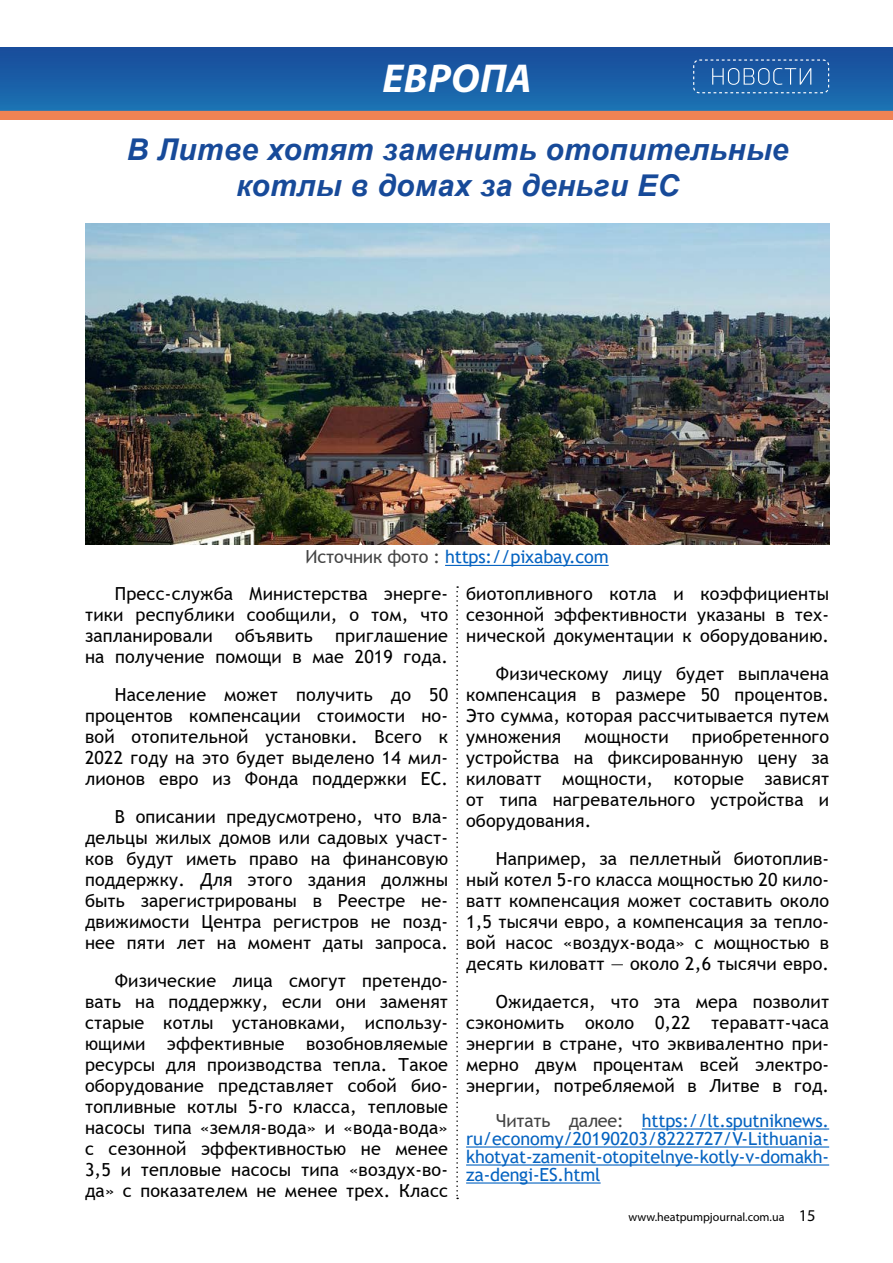
<style>
.page{position:relative;width:893px;height:1263px;background:#fff}
.page>*{position:absolute;margin:0;border:0;box-sizing:border-box;transform-origin:0 0}
.t1{font:italic 700 40.5px "Myriad Pro";letter-spacing:.01em;color:#fff}
.t2{font:italic 700 30px/36px "Arial";letter-spacing:.01em;color:#174a99;text-align:center}
.t3{font:18px/21px "Trebuchet MS";letter-spacing:.01em;color:#000;text-align:justify}
.t4{font:18px/18px "Trebuchet MS";letter-spacing:-.01em;color:#0563c1;text-align:justify}
.t5{font:12px "Myriad Pro";color:#000}
.s1{color:#444}
.s2{font-size:16.5px}
</style>
<div class="page">
<img style="left:0;top:48px;width:893px;height:72px">
<svg style="left:456px;top:586px;width:2px;height:613px"></svg>
<svg style="left:693px;top:59px;width:136px;height:34px;background:#316cae"></svg>
<hr style="left:642px;top:1128px;width:187px;height:1px;background:#0563c1">
<hr style="left:466px;top:1146px;width:363px;height:1px;background:#0563c1">
<hr style="left:466px;top:1164px;width:363px;height:1px;background:#0563c1">
<hr style="left:466px;top:1182px;width:135px;height:1px;background:#0563c1">
<img style="left:86px;top:223px;width:743px;height:321px">
<hr style="left:445px;top:565px;width:164px;height:1px;background:#0563c1">
<h1 class="t1" style="left:383px;top:52px;width:150px">ЕВРОПА</h1>
<h2 class="t2" style="left:127px;top:132px;width:663px">В Литве хотят заменить отопительные котлы в домах за деньги ЕС</h2>
<p class="t4" style="left:306px;top:548px;width:305px"><span class="s1">Источник фото :</span> https://pixabay.com</p>
<p class="t3" style="left:85px;top:583px;width:365px;text-indent:30px">Пресс-служба Министерства энерге&shy;тики республики сообщили, о том, что запланировали объявить приглашение на получение помощи в мае 2019 года.</p>
<p class="t3" style="left:85px;top:684px;width:365px;text-indent:30px">Население может получить до 50 процентов компенсации стоимости но&shy;вой отопительной установки. Всего к 2022 году на это будет выделено 14 мил&shy;лионов евро из Фонда поддержки ЕС.</p>
<p class="t3" style="left:85px;top:806px;width:365px;text-indent:30px">В описании предусмотрено, что вла&shy;дельцы жилых домов или садовых участ&shy;ков будут иметь право на финансовую поддержку. Для этого здания должны быть зарегистрированы в Реестре не&shy;движимости Центра регистров не позд&shy;нее пяти лет на момент даты запроса.</p>
<p class="t3" style="left:85px;top:970px;width:365px;text-indent:30px">Физические лица смогут претендо&shy;вать на поддержку, если они заменят старые котлы установками, использу&shy;ющими эффективные возобновляемые ресурсы для производства тепла. Такое оборудование представляет собой био&shy;топливные котлы 5-го класса, тепловые насосы типа «земля-вода» и «вода-вода» с сезонной эффективностью не менее 3,5 и тепловые насосы типа «воздух-во&shy;да» с показателем не менее трех. Класс</p>
<p class="t3" style="left:466px;top:583px;width:365px">биотопливного котла и коэффициенты сезонной эффективности указаны в тех&shy;нической документации к оборудованию.</p>
<p class="t3" style="left:466px;top:663px;width:365px;text-indent:30px">Физическому лицу будет выплачена компенсация в размере 50 процентов.<br>Это сумма, которая рассчитывается путем умножения</p>
<p class="t3" style="left:466px;top:726px;width:365px;text-indent:226px">приобретенного устройства на фиксированную цену за киловатт мощности, которые зависят от типа нагревательного устройства и оборудования.</p>
<p class="t3" style="left:466px;top:848px;width:365px;text-indent:30px">Например, за пеллетный биотоплив&shy;ный котел 5-го класса мощностью 20 кило&shy;ватт компенсация может составить около 1,5 тысячи евро, а компенсация за тепло&shy;вой насос «воздух-вода» с мощностью в десять киловатт — около 2,6 тысячи евро.</p>
<p class="t3" style="left:466px;top:991px;width:365px;text-indent:30px">Ожидается, что эта мера позволит сэкономить около 0,22 тераватт-часа энергии в стране, что эквивалентно при&shy;мерно двум процентам всей электро&shy;энергии, потребляемой в Литве в год.</p>
<p class="t4" style="left:466px;top:1111px;width:364px;text-indent:30px"><span class="s1">Читать далее:</span> https://lt.sputniknews. ru/economy/20190203/8222727/V-Lithuania&shy;khotyat-zamenit-otopitelnye-kotly-v-domakh&shy;za-dengi-ES.html</p>
<p class="t3" style="left:585px;top:726px;width:86px">мощности</p>
<p class="t5" style="left:628px;top:1210px;width:189px">www.heatpumpjournal.com.ua <span class="s2">15</span></p>
</div>
